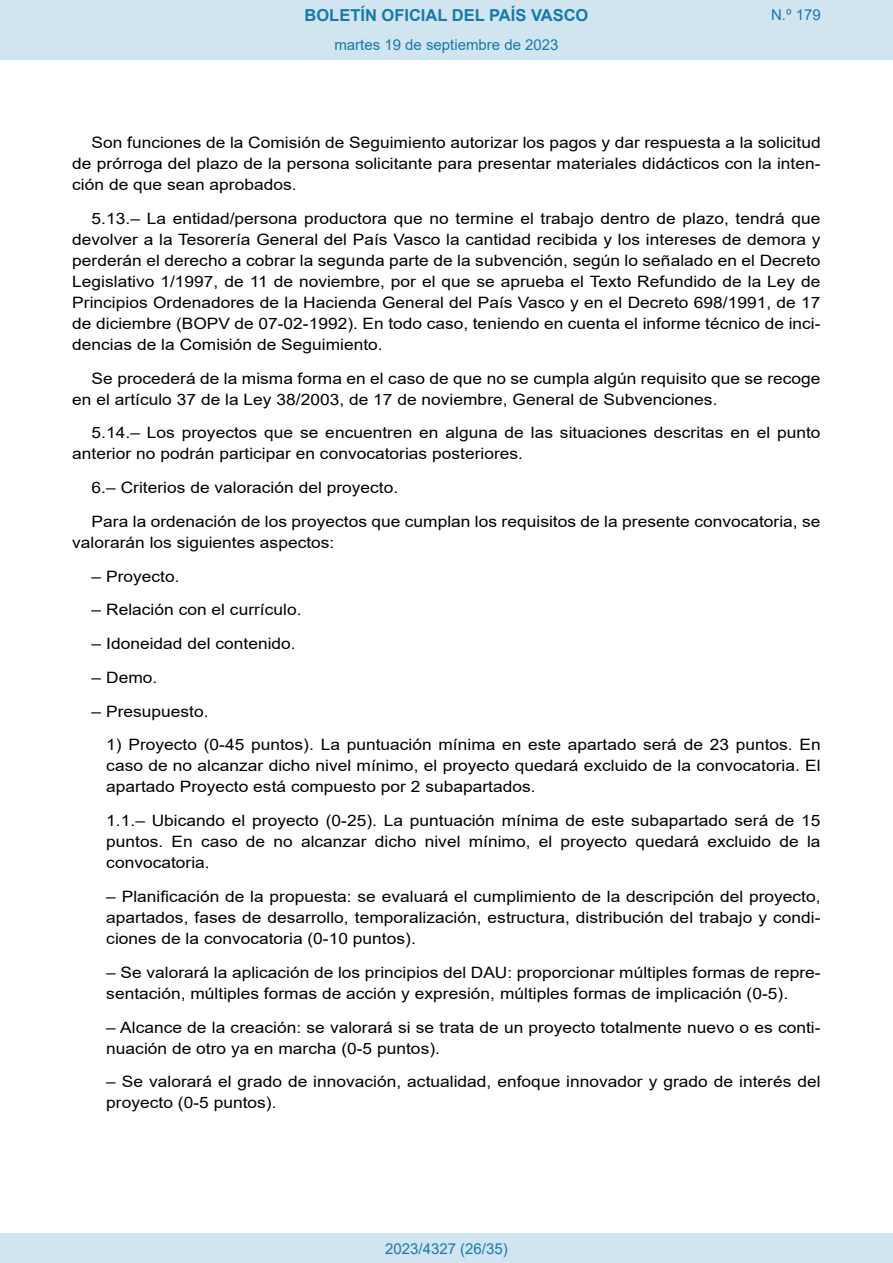
<style>
.page{position:relative;width:893px;height:1263px;background:#fff}
.page>*{position:absolute;margin:0;border:0;box-sizing:border-box;transform-origin:0 0}
.t1{font:700 16.5px "Arial";color:#1879ad}
.BOPVDetalle{font:15.6px/21px "Arial";color:#000;scale:1.11 1}
.BOPVDetalle1{font:15.6px/21px "Arial";color:#000;text-align:justify;scale:1.11 1}
.Paginacion_Centro{font:15px "Arial";color:#1879ad}
</style>
<div class="page">
<div style="left:0;top:0;width:893px;height:60px;background:#d0e5f0"></div>
<div style="left:0;top:1233px;width:893px;height:30px;background:#d0e5f0"></div>
<p class="t1" style="left:305px;top:3px;width:285px">BOLETÍN OFICIAL DEL PAÍS VASCO</p>
<p class="Paginacion_Centro" style="left:334px;top:35px;width:226px">martes 19 de septiembre de 2023</p>
<p class="Paginacion_Centro" style="left:771px;top:5px;width:51px">N.º 179</p>
<p class="BOPVDetalle" style="left:72px;top:132px;width:676px;text-align:justify;text-indent:19px">Son funciones de la Comisión de Seguimiento autorizar los pagos y dar respuesta a la solicitud de prórroga del plazo de la persona solicitante para presentar materiales didácticos con la inten&shy;ción de que sean aprobados.</p>
<p class="BOPVDetalle" style="left:72px;top:208px;width:676px;text-align:justify;text-indent:19px">5.13.– La entidad/persona productora que no termine el trabajo dentro de plazo, tendrá que devolver a la Tesorería General del País Vasco la cantidad recibida y los intereses de demora y perderán el derecho a cobrar la segunda parte de la subvención, según lo señalado en el Decreto Legislativo 1/1997, de 11 de noviembre, por el que se aprueba el Texto Refundido de la Ley de Principios Ordenadores de la Hacienda General del País Vasco y en el Decreto 698/1991, de 17 de diciembre (BOPV de 07-02-1992). En todo caso, teniendo en cuenta el informe técnico de inci&shy;dencias de la Comisión de Seguimiento.</p>
<p class="BOPVDetalle" style="left:72px;top:368px;width:676px;text-indent:19px">Se procederá de la misma forma en el caso de que no se cumpla algún requisito que se recoge en el artículo 37 de la Ley 38/2003, de 17 de noviembre, General de Subvenciones.</p>
<p class="BOPVDetalle" style="left:72px;top:422px;width:676px;text-indent:19px">5.14.– Los proyectos que se encuentren en alguna de las situaciones descritas en el punto anterior no podrán participar en convocatorias posteriores.</p>
<p class="BOPVDetalle" style="left:92px;top:477px;width:278px">6.– Criterios de valoración del proyecto.</p>
<p class="BOPVDetalle" style="left:72px;top:511px;width:676px;text-indent:19px">Para la ordenación de los proyectos que cumplan los requisitos de la presente convocatoria, se valorarán los siguientes aspectos:</p>
<p class="BOPVDetalle" style="left:92px;top:566px;width:81px">– Proyecto.</p>
<p class="BOPVDetalle" style="left:92px;top:599px;width:191px">– Relación con el currículo.</p>
<p class="BOPVDetalle" style="left:92px;top:633px;width:185px">– Idoneidad del contenido.</p>
<p class="BOPVDetalle" style="left:92px;top:667px;width:61px">– Demo.</p>
<p class="BOPVDetalle" style="left:92px;top:701px;width:107px">– Presupuesto.</p>
<p class="BOPVDetalle1" style="left:106px;top:734px;width:645px">1) Proyecto (0-45 puntos). La puntuación mínima en este apartado será de 23 puntos. En caso de no alcanzar dicho nivel mínimo, el proyecto quedará excluido de la convocatoria. El apartado Proyecto está compuesto por 2 subapartados.</p>
<p class="BOPVDetalle1" style="left:106px;top:810px;width:645px">1.1.– Ubicando el proyecto (0-25). La puntuación mínima de este subapartado será de 15 puntos. En caso de no alcanzar dicho nivel mínimo, el proyecto quedará excluido de la convocatoria.</p>
<p class="BOPVDetalle1" style="left:106px;top:886px;width:645px">– Planificación de la propuesta: se evaluará el cumplimiento de la descripción del proyecto, apartados, fases de desarrollo, temporalización, estructura, distribución del trabajo y condi&shy;ciones de la convocatoria (0-10 puntos).</p>
<p class="BOPVDetalle1" style="left:106px;top:962px;width:645px">– Se valorará la aplicación de los principios del DAU: proporcionar múltiples formas de repre&shy;sentación, múltiples formas de acción y expresión, múltiples formas de implicación (0-5).</p>
<p class="BOPVDetalle1" style="left:106px;top:1016px;width:645px">– Alcance de la creación: se valorará si se trata de un proyecto totalmente nuevo o es conti&shy;nuación de otro ya en marcha (0-5 puntos).</p>
<p class="BOPVDetalle1" style="left:106px;top:1071px;width:645px">– Se valorará el grado de innovación, actualidad, enfoque innovador y grado de interés del proyecto (0-5 puntos).</p>
<p class="Paginacion_Centro" style="left:385px;top:1238px;width:124px">2023/4327 (26/35)</p>
</div>
